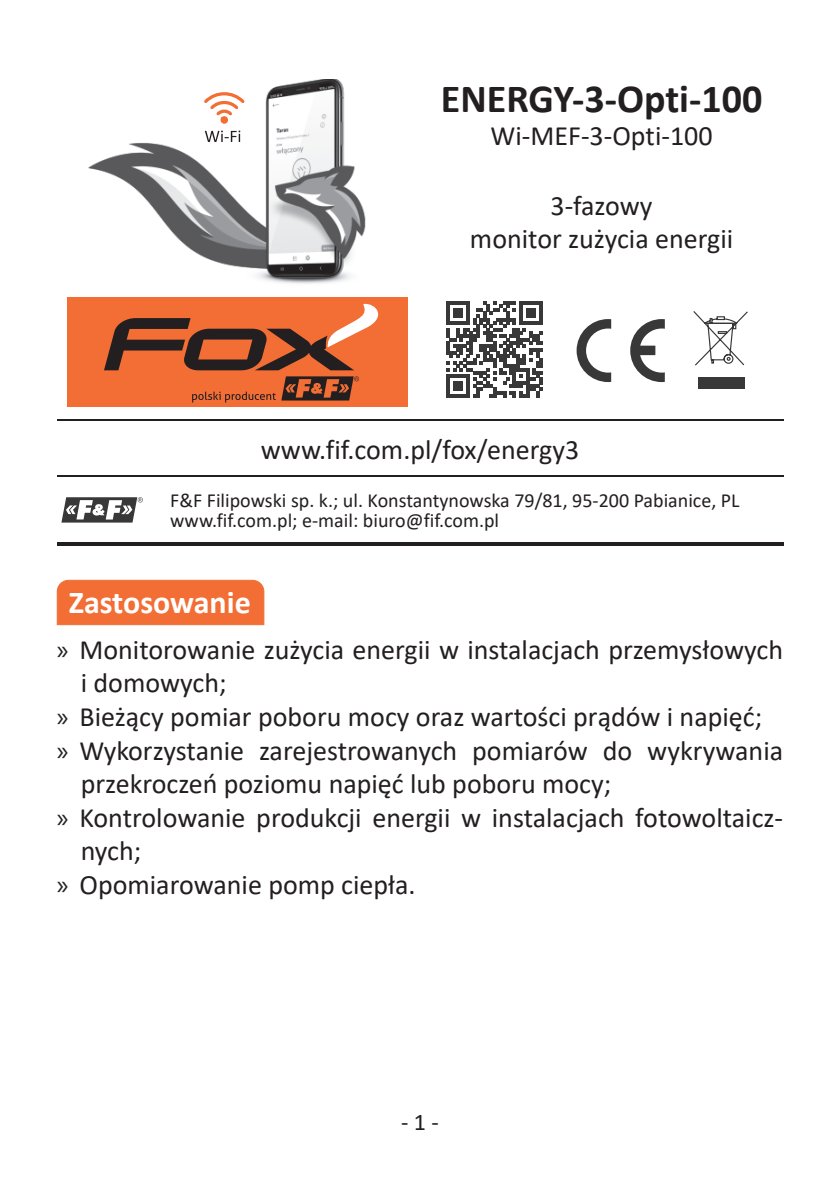
<style>
.page{position:relative;width:840px;height:1191px;background:#fff}
.page>*{position:absolute;margin:0;border:0;box-sizing:border-box;transform-origin:0 0}
.t1{font:700 40px "Calibri";color:#231f20}
.t2{font:700 32px "Calibri";color:#fff}
.t3{font:28px/33.6px "Calibri";color:#231f20;text-align:center}
.t4{font:24px "Calibri";color:#231f20}
.t5{font:20px/20px "Calibri";color:#231f20}
.s1{font-family:"Myriad Pro"}
</style>
<div class="page">
<hr style="left:420px;top:419px;width:362px;height:1px;background:#231f20">
<svg style="left:147px;top:476px;width:23px;height:1px"></svg>
<hr style="left:170px;top:476px;width:250px;height:1px;background:#231f20">
<hr style="left:420px;top:476px;width:362px;height:1px;background:#231f20">
<hr style="left:57px;top:543px;width:90px;height:3px;background:#231f20">
<hr style="left:147px;top:543px;width:23px;height:3px;background:#231f20">
<hr style="left:170px;top:543px;width:250px;height:3px;background:#231f20">
<hr style="left:420px;top:543px;width:362px;height:3px;background:#231f20">
<hr style="left:57px;top:419px;width:90px;height:1px;background:#231f20">
<svg style="left:147px;top:419px;width:23px;height:1px"></svg>
<hr style="left:170px;top:419px;width:250px;height:1px;background:#231f20">
<hr style="left:57px;top:476px;width:90px;height:1px;background:#231f20">
<img style="left:88px;top:79px;width:278px;height:205px">
<svg style="left:205px;top:131px;width:35px;height:11px"></svg>
<svg style="left:201px;top:91px;width:46px;height:33px"></svg>
<div style="left:68px;top:298px;width:340px;height:109px;background:#f26e35"></div>
<svg style="left:104px;top:303px;width:275px;height:67px"></svg>
<svg style="left:281px;top:376px;width:78px;height:24px"></svg>
<svg style="left:192px;top:392px;width:83px;height:10px"></svg>
<svg style="left:446px;top:301px;width:96px;height:97px"></svg>
<svg style="left:576px;top:319px;width:88px;height:63px"></svg>
<svg style="left:693px;top:311px;width:55px;height:55px"></svg>
<div style="left:698px;top:376px;width:46px;height:12px;background:#383839"></div>
<svg style="left:61px;top:497px;width:82px;height:25px"></svg>
<div style="left:57px;top:580px;width:207px;height:45px;background:#f26e35"></div>
<h1 class="t1" style="left:440px;top:70px;width:323px">ENERGY-3-Opti-100</h1>
<p class="t3" style="left:490px;top:118px;width:223px">Wi-MEF-3-Opti-100</p>
<p class="t3" style="left:469px;top:188px;width:264px">3-fazowy<br>monitor zużycia energii</p>
<p class="t3" style="left:260px;top:432px;width:320px">www.fif.com.pl/fox/energy3</p>
<p class="t5" style="left:170px;top:490px;width:570px">F&amp;F Filipowski sp. k.; ul. Konstantynowska 79/81, 95-200 Pabianice, PL www.fif.com.pl; e-mail: biuro@fif.com.pl</p>
<p class="t2" style="left:69px;top:579px;width:183px">Zastosowanie</p>
<p class="t3" style="left:57px;top:632px;width:727px"><span class="s1">»</span> Monitorowanie zużycia energii w instalacjach przemysłowych</p>
<p class="t3" style="left:81px;top:665px;width:147px">i domowych;</p>
<p class="t3" style="left:57px;top:699px;width:706px"><span class="s1">»</span> Bieżący pomiar poboru mocy oraz wartości prądów i napięć;</p>
<p class="t3" style="left:57px;top:733px;width:727px"><span class="s1">»</span> Wykorzystanie zarejestrowanych pomiarów do wykrywania</p>
<p class="t3" style="left:81px;top:766px;width:531px">przekroczeń poziomu napięć lub poboru mocy;</p>
<p class="t3" style="left:57px;top:800px;width:727px"><span class="s1">»</span> Kontrolowanie produkcji energii w instalacjach fotowoltaicz-</p>
<p class="t3" style="left:81px;top:833px;width:62px">nych;</p>
<p class="t3" style="left:57px;top:867px;width:360px"><span class="s1">»</span> Opomiarowanie pomp ciepła.</p>
<p class="t4" style="left:401px;top:1105px;width:39px">- 1 -</p>
</div>
